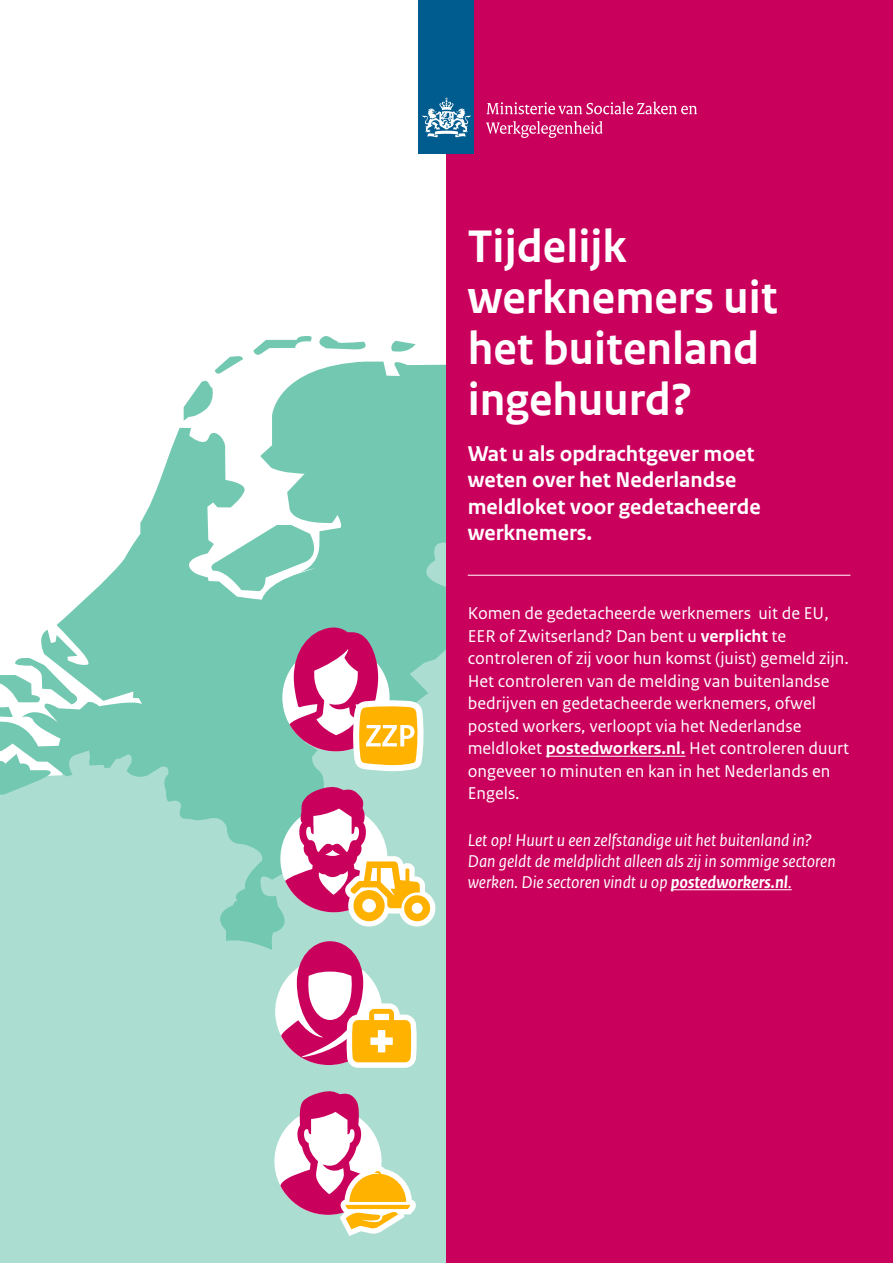
<style>
.page{position:relative;width:893px;height:1263px;background:#fff}
.page>*{position:absolute;margin:0;border:0;box-sizing:border-box;transform-origin:0 0}
.t1{font:700 48px/51px "Rijksoverheid Sans Text TT";color:#fff}
.t2{font:700 22.5px/26.4px "Rijksoverheid Sans Text TT";color:#fff}
.t3{font:18px/22.5px "Rijksoverheid Sans Text";color:#fff}
.t4{font:italic 18px/21px "Rijksoverheid Sans Text";color:#fff}
.s1{font-weight:700}
</style>
<div class="page">
<div style="left:0;top:1217px;width:239px;height:46px;background:#abded0"></div>
<svg style="left:239px;top:35px;width:207px;height:1228px"></svg>
<div style="left:0;top:950px;width:274px;height:267px;background:#abded0"></div>
<svg style="left:0;top:358px;width:446px;height:592px"></svg>
<svg style="left:0;top:656px;width:84px;height:62px"></svg>
<svg style="left:184px;top:354px;width:59px;height:67px"></svg>
<svg style="left:253px;top:333px;width:120px;height:26px"></svg>
<svg style="left:389px;top:341px;width:27px;height:13px"></svg>
<svg style="left:208px;top:525px;width:114px;height:66px"></svg>
<svg style="left:0;top:741px;width:61px;height:54px"></svg>
<div style="left:446px;top:0;width:447px;height:1263px;background:#ca005d"></div>
<svg style="left:280px;top:786px;width:155px;height:140px"></svg>
<svg style="left:274px;top:941px;width:144px;height:295px"></svg>
<svg style="left:282px;top:626px;width:146px;height:148px"></svg>
<hr style="left:546px;top:756px;width:139px;height:1px;background:#fff">
<hr style="left:671px;top:889px;width:121px;height:1px;background:#fff">
<hr style="left:468px;top:575px;width:382px;height:1px;background:#fff">
<div style="left:419px;top:0;width:55px;height:153px;background:#005b8e"></div>
<svg style="left:423px;top:98px;width:47px;height:40px"></svg>
<svg style="left:486px;top:102px;width:211px;height:12px"></svg>
<svg style="left:486px;top:121px;width:116px;height:17px"></svg>
<h1 class="t1" style="left:468px;top:221px;width:311px">Tijdelijk werknemers uit het buitenland ingehuurd?</h1>
<p class="t2" style="left:468px;top:441px;width:294px">Wat u als opdrachtgever moet weten over het Nederlandse meldloket voor gedetacheerde werknemers.</p>
<p class="t3" style="left:468px;top:602px;width:383px">Komen de gedetacheerde werknemers uit de EU, EER of Zwitserland? Dan bent u <span class="s1">verplicht</span> te controleren of zij voor hun komst (juist) gemeld zijn.<br>Het controleren van de melding van buitenlandse bedrijven en gedetacheerde werknemers, ofwel posted workers, verloopt via het Nederlandse meldloket <span class="s1">postedworkers.nl.</span> Het controleren duurt ongeveer 10 minuten en kan in het Nederlands en Engels.</p>
<p class="t4" style="left:468px;top:830px;width:370px">Let op! Huurt u een zelfstandige uit het buitenland in?<br>Dan geldt de meldplicht alleen als zij in sommige sectoren werken. Die sectoren vindt u op <span class="s1">postedworkers.nl</span>.</p>
</div>
